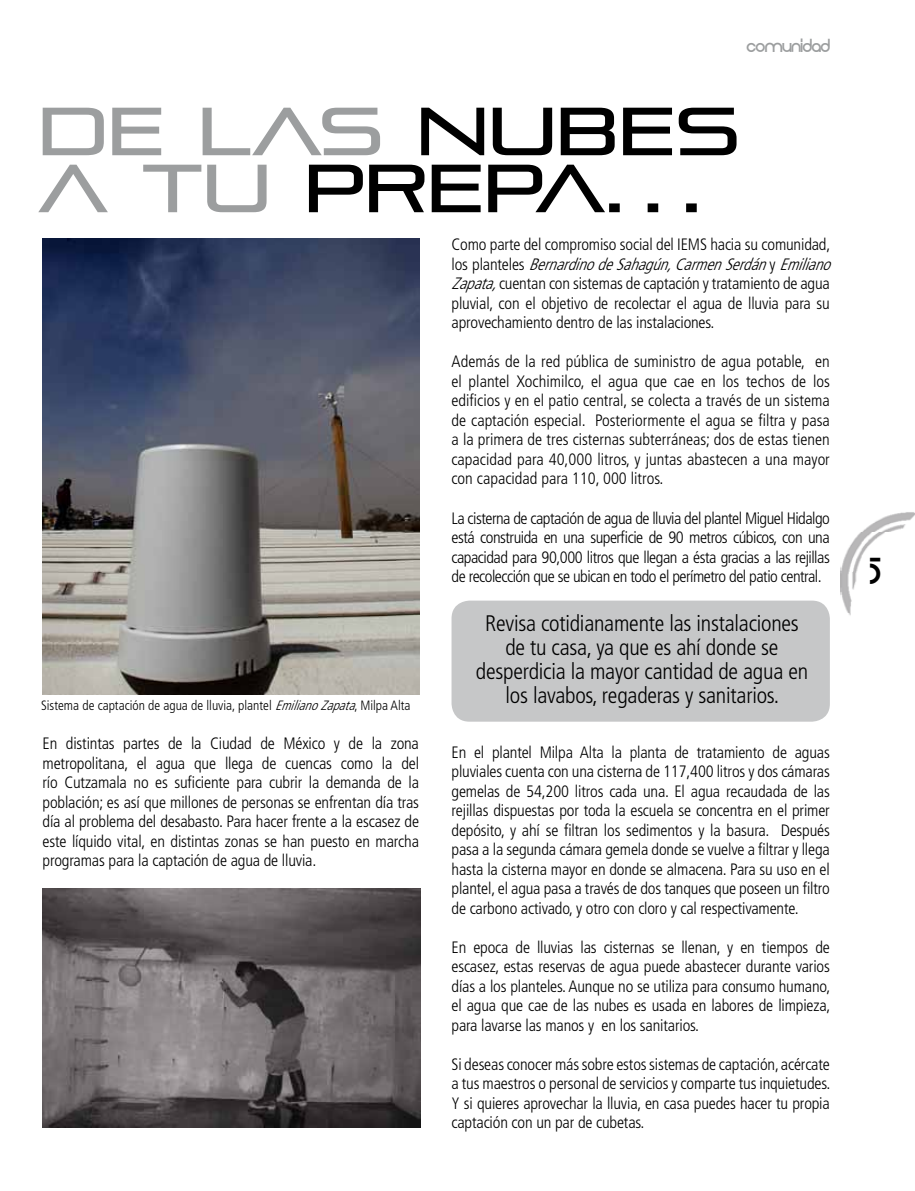
<style>
.page{position:relative;width:915px;height:1191px;background:#fff}
.page>*{position:absolute;margin:0;border:0;box-sizing:border-box;transform-origin:0 0}
.t1{font:67.5px/57px "Pirulen Rg";color:#000}
.t2{font:39px "Baby Face";color:#000}
.t3{font:300 condensed 22.5px/24px "Frutiger";letter-spacing:-.01em;color:#000;text-align:center}
.t4{font:18px "Evolution";color:#9c9e9f}
.t5{font:300 condensed 16.5px/19.5px "Frutiger";letter-spacing:-.01em;color:#000;text-align:justify}
.t6{font:300 condensed 13.5px "Frutiger";color:#000}
.s1{color:#9c9e9f}
.s2{font-style:italic}
</style>
<div class="page">
<img style="left:840px;top:512px;width:74px;height:104px">
<img style="left:43px;top:238px;width:376px;height:456px">
<img style="left:43px;top:888px;width:378px;height:239px">
<div style="left:451px;top:600px;width:378px;height:121px;background:#c6c7c8;border-radius:18px"></div>
<p class="t4" style="left:746px;top:35px;width:85px">comunidad</p>
<h1 class="t1" style="left:38px;top:102px;width:702px"><span class="s1">DE LAS</span> NUBES<br><span class="s1">A TU</span> PREPA…</h1>
<p class="t6" style="left:41px;top:697px;width:371px">Sistema de captación de agua de lluvia, plantel <span class="s2">EmilianoZapata</span>, Milpa Alta</p>
<p class="t5" style="left:43px;top:734px;width:378px">En distintas partes de la Ciudad de México y de la zona metropolitana, el agua que llega de cuencas como la del río Cutzamala no es suficiente para cubrir la demanda de la población; es así que millones de personas se enfrentan día tras día al problema del desabasto. Para hacer frente a la escasez de este líquido vital, en distintas zonas se han puesto en marcha programas para la captación de agua de lluvia.</p>
<p class="t5" style="left:451px;top:235px;width:386px;text-align:left">Como parte del compromiso social del IEMS hacia su comunidad, l o s p l a n t e l e s <span class="s2">BernardinodeSahagún,CarmenSerdán</span>y <span class="s2">Emiliano Zapata,</span>cuentan con sistemas de captación y tratamiento de agua pluvial, con el objetivo de recolectar el agua de lluvia para su aprovechamiento dentro de las instalaciones.</p>
<p class="t5" style="left:451px;top:352px;width:380px">Además de la red pública de suministro de agua potable, en el plantel Xochimilco, el agua que cae en los techos de los edificios y en el patio central, se colecta a través de un sistema de captación especial. Posteriormente el agua se filtra y pasa a la primera de tres cisternas subterráneas; dos de estas tienen capacidad para 40,000 litros, y juntas abastecen a una mayor con capacidad para 110, 000 litros.</p>
<p class="t5" style="left:451px;top:508px;width:380px">La cisterna de captación de agua de lluvia del plantel Miguel Hidalgo está construida en una superficie de 90 metros cúbicos, con una capacidad para 90,000 litros que llegan a ésta gracias a las rejillas de recolección que se ubican en todo el perímetro del patio central.</p>
<h3 class="t3" style="left:475px;top:611px;width:333px">Revisa cotidianamente las instalaciones de tu casa, ya que es ahí donde se desperdicia la mayor cantidad de agua en los lavabos, regaderas y sanitarios.</h3>
<p class="t5" style="left:451px;top:742px;width:380px">En el plantel Milpa Alta la planta de tratamiento de aguas pluviales cuenta con una cisterna de 117,400 litros y dos cámaras gemelas de 54,200 litros cada una. El agua recaudada de las rejillas dispuestas por toda la escuela se concentra en el primer depósito, y ahí se filtran los sedimentos y la basura. Después pasa a la segunda cámara gemela donde se vuelve a filtrar y llega hasta la cisterna mayor en donde se almacena. Para su uso en el plantel, el agua pasa a través de dos tanques que poseen un filtro de carbono activado, y otro con cloro y cal respectivamente.</p>
<p class="t5" style="left:451px;top:937px;width:380px">En epoca de lluvias las cisternas se llenan, y en tiempos de escasez, estas reservas de agua puede abastecer durante varios días a los planteles. Aunque no se utiliza para consumo humano, el agua que cae de las nubes es usada en labores de limpieza, para lavarse las manos y en los sanitarios.</p>
<p class="t5" style="left:451px;top:1054px;width:380px">Si deseas conocer más sobre estos sistemas de captación, acércate a tus maestros o personal de servicios y comparte tus inquietudes.<br>Y si quieres aprovechar la lluvia, en casa puedes hacer tu propia captación con un par de cubetas.</p>
<h2 class="t2" style="left:862px;top:552px;width:27px">5</h2>
</div>
